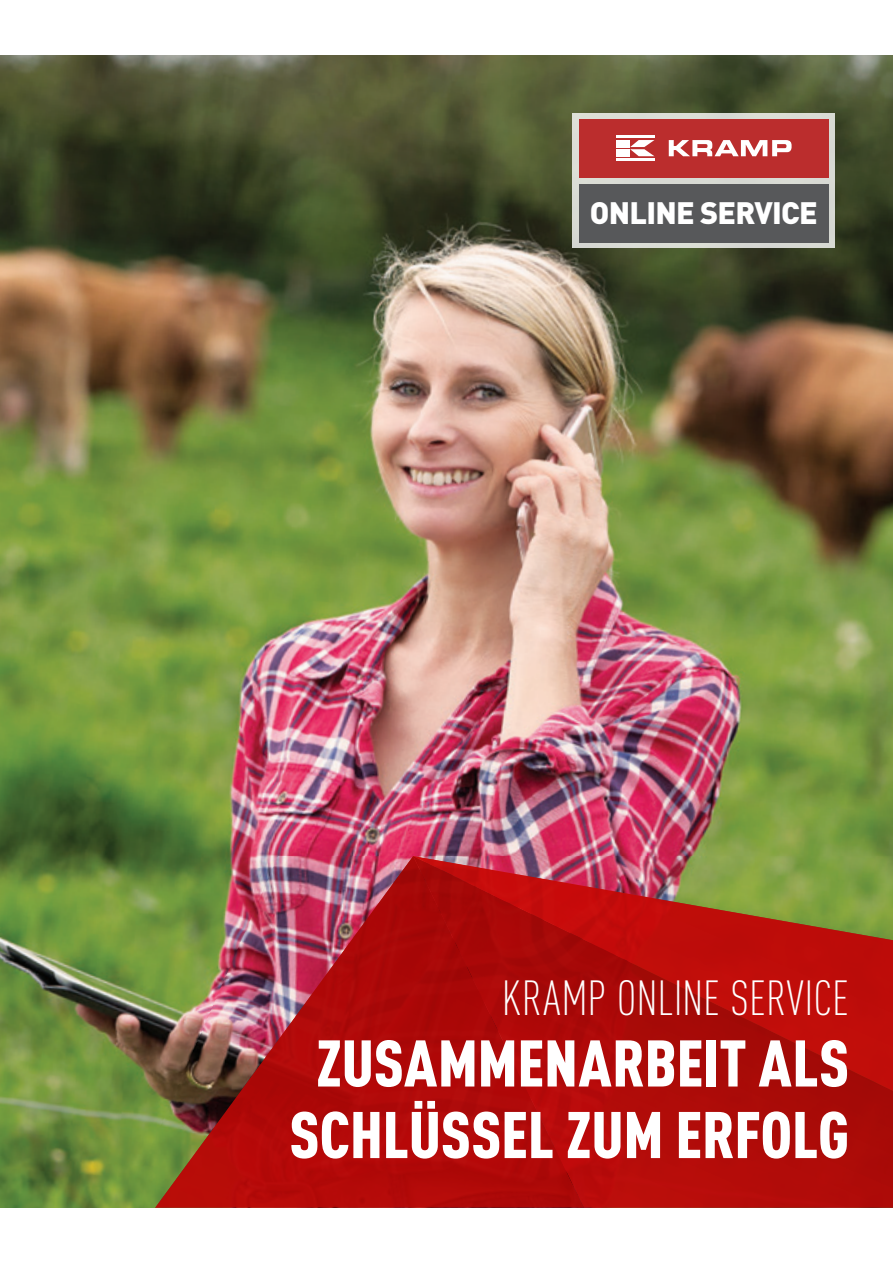
<style>
.page{position:relative;width:893px;height:1263px;background:#fff}
.page>*{position:absolute;margin:0;border:0;box-sizing:border-box;transform-origin:0 0}
.t1{font:900 condensed 64.8px/71.6px "DIN Pro";letter-spacing:-.005em;color:#fff;text-align:center}
.t2{font:300 condensed 48.6px "DIN Pro";color:#fff}
.t3{font:900 30.6px "DIN Pro";letter-spacing:-.025em;color:#fff}
</style>
<div class="page">
<img style="left:0;top:55px;width:893px;height:1153px">
<img style="left:144px;top:856px;width:749px;height:352px">
<svg style="left:572px;top:113px;width:262px;height:135px;background:#d1ccc6"></svg>
<div style="left:579px;top:119px;width:249px;height:58px;background:#bb2d2d"></div>
<svg style="left:669px;top:140px;width:123px;height:16px"></svg>
<svg style="left:630px;top:140px;width:24px;height:16px"></svg>
<div style="left:616px;top:140px;width:14px;height:7px;background:#fff"></div>
<div style="left:616px;top:149px;width:14px;height:7px;background:#fff"></div>
<hr style="left:616px;top:135px;width:39px;height:3px;background:#fff">
<hr style="left:616px;top:158px;width:39px;height:3px;background:#fff">
<div style="left:579px;top:184px;width:249px;height:58px;background:#57585a"></div>
<p class="t3" style="left:590px;top:192px;width:229px">ONLINE SERVICE</p>
<p class="t2" style="left:502px;top:963px;width:349px">KRAMP ONLINE SERVICE</p>
<p class="t1" style="left:289px;top:1022px;width:561px">ZUSAMMENARBEIT ALS<br>SCHLÜSSEL ZUM ERFOLG</p>
</div>
